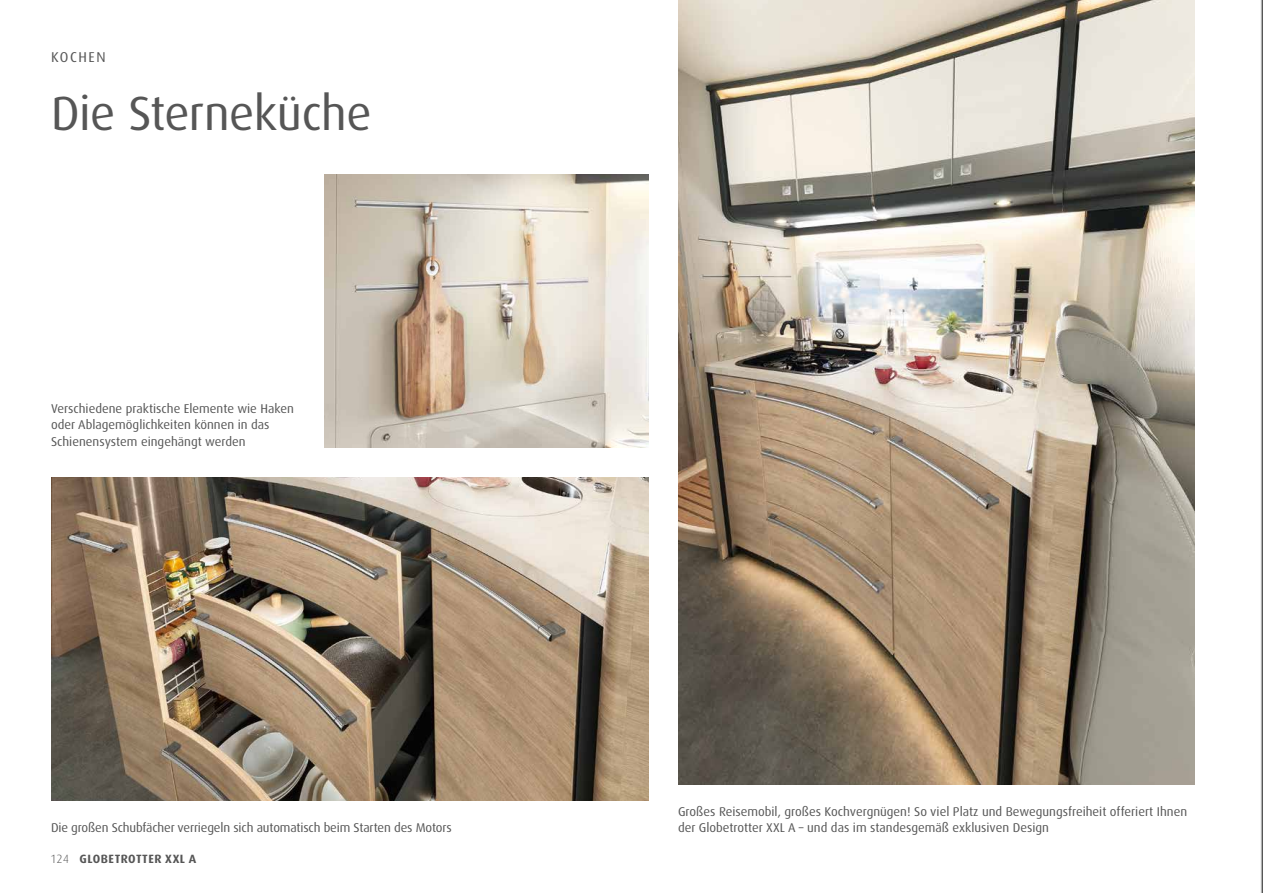
<style>
.page{position:relative;width:1263px;height:893px;background:#fff}
.page>*{position:absolute;margin:0;border:0;box-sizing:border-box;transform-origin:0 0}
.t1{font:48px "Dax OT";letter-spacing:-.01em;color:#565656}
.t2{font:14.25px "Dax OT";letter-spacing:.11em;color:#565656}
.t3{font:12.75px/16.5px "Dax OT";color:#565656}
.t4{font:700 12px "Dax Pro";letter-spacing:.04em;color:#565656}
.s1{font-family:"Dax OT";font-weight:300}
</style>
<div class="page">
<img style="left:678px;top:0;width:517px;height:784px">
<img style="left:325px;top:175px;width:323px;height:273px">
<img style="left:51px;top:477px;width:597px;height:324px">
<svg style="left:1261px;top:0;width:2px;height:893px;background:#838383"></svg>
<p class="t2" style="left:51px;top:48px;width:56px">KOCHEN</p>
<h1 class="t1" style="left:51px;top:83px;width:322px">Die Sterneküche</h1>
<p class="t3" style="left:51px;top:400px;width:244px">Verschiedene praktische Elemente wie Haken oder Ablagemöglichkeiten können in das<br>Schienensystem eingehängt werden</p>
<p class="t3" style="left:51px;top:819px;width:402px">Die großen Schubfächer verriegeln sich automatisch beim Starten des Motors</p>
<p class="t4" style="left:51px;top:851px;width:147px"><span class="s1">124</span> GLOBETROTTER XXL A</p>
<p class="t3" style="left:678px;top:803px;width:511px">Großes Reisemobil, großes Kochvergnügen! So viel Platz und Bewegungsfreiheit offeriert Ihnen der Globetrotter XXL A – und das im standesgemäß exklusiven Design</p>
</div>
